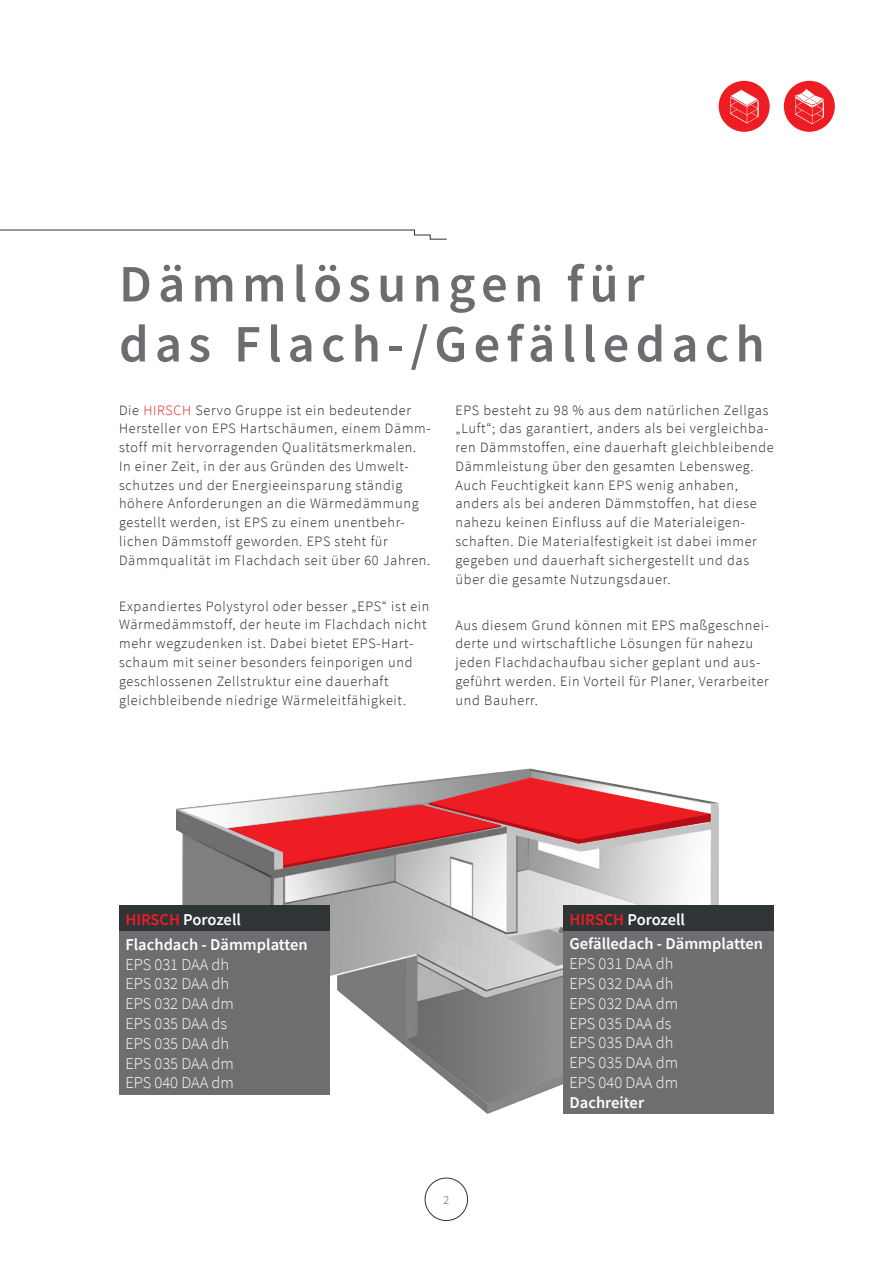
<style>
.page{position:relative;width:893px;height:1263px;background:#fff}
.page>*{position:absolute;margin:0;border:0;box-sizing:border-box;transform-origin:0 0}
.t1{font:600 52.5px/60px "Source Sans Pro";letter-spacing:.12em;color:#6c6d70}
.t2{font:300 16.5px/19.8px "Source Sans Pro";color:#fff}
.t3{font:600 16.5px "Source Sans Pro";color:#fff}
.t4{font:300 14.25px/18.8px "Source Sans Pro";letter-spacing:.05em;color:#231f20}
.t5{font:300 12px "Source Sans Pro";color:#545658}
.s1{color:#ee1d23}
</style>
<div class="page">
<div style="left:425px;top:1178px;width:43px;height:43px;border:1px solid #2f3437;border-radius:50%"></div>
<img style="left:134px;top:768px;width:585px;height:346px">
<svg style="left:228px;top:778px;width:483px;height:90px"></svg>
<svg style="left:0;top:230px;width:447px;height:10px"></svg>
<div style="left:784px;top:81px;width:51px;height:51px;background:#ee1d23;border-radius:50%"></div>
<svg style="left:795px;top:89px;width:29px;height:35px"></svg>
<div style="left:563px;top:930px;width:211px;height:184px;background:#6e6d70"></div>
<div style="left:563px;top:906px;width:211px;height:25px;background:#2f3437"></div>
<div style="left:119px;top:906px;width:211px;height:25px;background:#2f3437"></div>
<div style="left:119px;top:931px;width:211px;height:164px;background:#6e6d70"></div>
<div style="left:719px;top:81px;width:51px;height:51px;background:#ee1d23;border-radius:50%"></div>
<svg style="left:730px;top:89px;width:29px;height:34px"></svg>
<h1 class="t1" style="left:119px;top:253px;width:647px">Dämmlösungen für<br>das Flach-/Gefälledach</h1>
<p class="t4" style="left:119px;top:401px;width:313px">Die <span class="s1">HIRSCH</span> Servo Gruppe ist ein bedeutender Hersteller von EPS Hartschäumen, einem Dämm&shy;stoff mit hervorragenden Qualitätsmerkmalen.<br>In einer Zeit, in der aus Gründen des Umwelt&shy;schutzes und der Energieeinsparung ständig höhere Anforderungen an die Wärmedämmung gestellt werden, ist EPS zu einem unentbehr&shy;lichen Dämmstoff geworden. EPS steht für Dämmqualität im Flachdach seit über 60 Jahren.</p>
<p class="t4" style="left:119px;top:597px;width:312px">Expandiertes Polystyrol oder besser „EPS“ ist ein Wärmedämmstoff, der heute im Flachdach nicht mehr wegzudenken ist. Dabei bietet EPS-Hart&shy;schaum mit seiner besonders feinporigen und geschlossenen Zellstruktur eine dauerhaft gleichbleibende niedrige Wärmeleitfähigkeit.</p>
<p class="t4" style="left:455px;top:401px;width:320px">EPS besteht zu 98 % aus dem natürlichen Zellgas „Luft“; das garantiert, anders als bei vergleichba&shy;ren Dämmstoffen, eine dauerhaft gleichbleibende Dämmleistung über den gesamten Lebensweg.<br>Auch Feuchtigkeit kann EPS wenig anhaben, anders als bei anderen Dämmstoffen, hat diese nahezu keinen Einfluss auf die Materialeigen&shy;schaften. Die Materialfestigkeit ist dabei immer gegeben und dauerhaft sichergestellt und das über die gesamte Nutzungsdauer.</p>
<p class="t4" style="left:455px;top:615px;width:315px">Aus diesem Grund können mit EPS maßgeschnei&shy;derte und wirtschaftliche Lösungen für nahezu jeden Flachdachaufbau sicher geplant und aus&shy;geführt werden. Ein Vorteil für Planer, Verarbeiter und Bauherr.</p>
<p class="t3" style="left:125px;top:908px;width:117px"><span class="s1">HIRSCH</span> Porozell</p>
<p class="t3" style="left:570px;top:908px;width:117px"><span class="s1">HIRSCH</span> Porozell</p>
<p class="t3" style="left:125px;top:933px;width:184px">Flachdach - Dämmplatten</p>
<p class="t2" style="left:125px;top:954px;width:110px">EPS 031 DAA dh<br>EPS 032 DAA dh<br>EPS 032 DAA dm<br>EPS 035 DAA ds<br>EPS 035 DAA dh<br>EPS 035 DAA dm<br>EPS 040 DAA dm</p>
<p class="t3" style="left:570px;top:933px;width:195px">Gefälledach - Dämmplatten</p>
<p class="t2" style="left:570px;top:954px;width:110px">EPS 031 DAA dh<br>EPS 032 DAA dh<br>EPS 032 DAA dm<br>EPS 035 DAA ds<br>EPS 035 DAA dh<br>EPS 035 DAA dm<br>EPS 040 DAA dm</p>
<p class="t3" style="left:570px;top:1091px;width:76px">Dachreiter</p>
<p class="t5" style="left:444px;top:1192px;width:7px">2</p>
</div>
